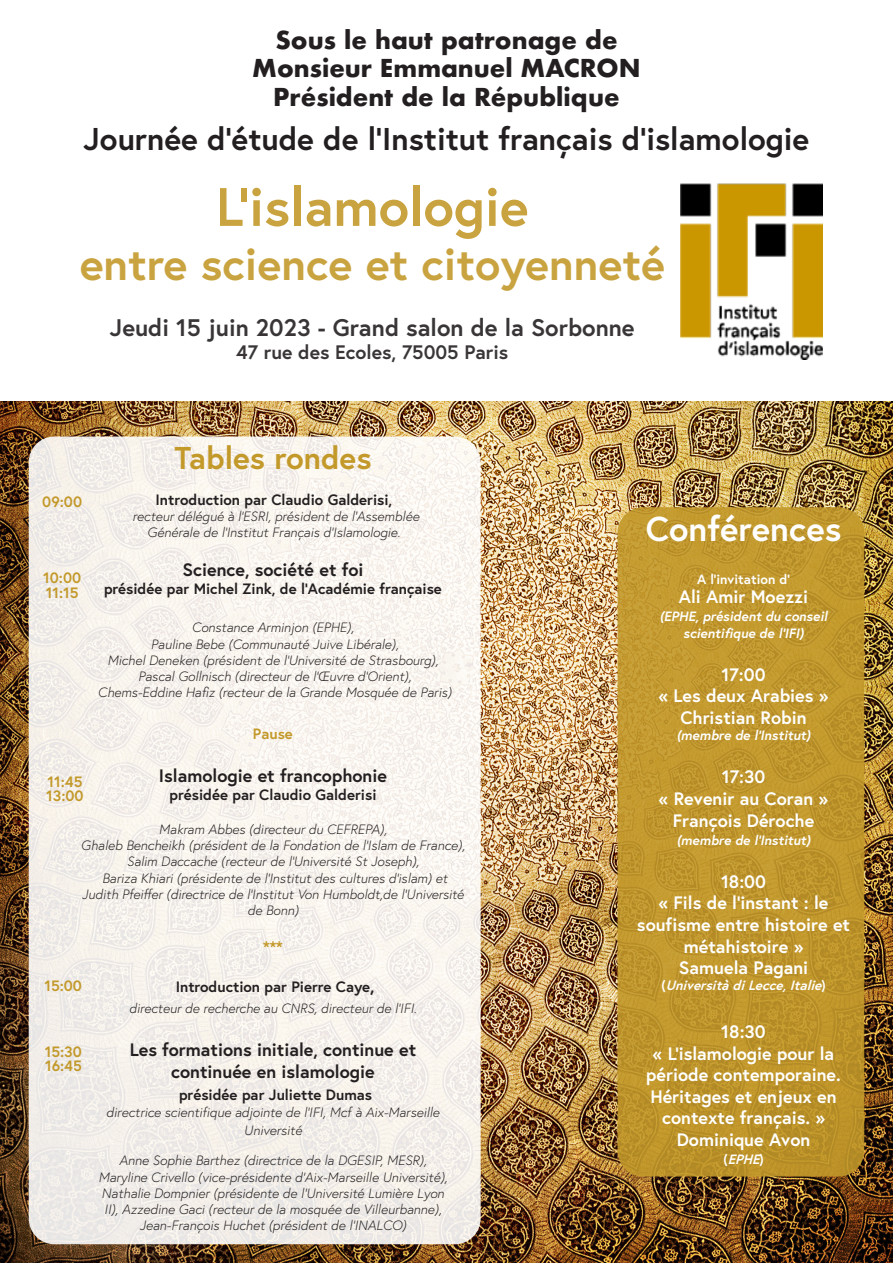
<style>
.page{position:relative;width:893px;height:1263px;background:#fff}
.page>*{position:absolute;margin:0;border:0;box-sizing:border-box;transform-origin:0 0}
.t1{font:700 54px "Europa";color:#c3992a}
.t2{font:700 45px "Europa";color:#c3992a}
.t3{font:700 34.5px "Europa";color:#fff}
.t4{font:700 31.5px "Europa";color:#231f20}
.t5{font:700 31.5px "Europa";color:#c3992a}
.t6{font:700 24px "Futura";color:#231f20}
.t7{font:700 24px "Europa";color:#231f20}
.t8{font:700 19.5px "Europa";color:#231f20}
.t9{font:700 18px/21.6px "Europa";color:#fff;text-align:center}
.t10{font:700 18px/21.6px "Europa";color:#231f20;text-align:center}
.t11{font:700 16.5px "Europa";color:#c3992a}
.t12{font:700 15px "Europa";color:#231f20}
.t13{font:700 15px "Europa";color:#c3992a}
.t14{font:italic 300 13.5px/16.2px "Europa";color:#231f20;text-align:center}
.t15{font:italic 700 13.5px/16.2px "Europa";color:#fff;text-align:center}
.t16{font:italic 700 13.5px "Europa";color:#fff}
.t17{font:700 13.5px "Europa";color:#fff}
.s1{font-size:18px}
.s2{font-style:inherit}
.s3{font-style:normal}
</style>
<div class="page">
<img style="left:0;top:402px;width:893px;height:861px">
<img style="left:680px;top:184px;width:143px;height:175px">
<div style="left:617px;top:507px;width:247px;height:669px;background:linear-gradient(to bottom,#c39a30,#bc922a);border-radius:26px"></div>
<div style="left:29px;top:436px;width:452px;height:808px;background:linear-gradient(to right,#f2eee9,#f8f4ef);border-radius:26px"></div>
<p class="t6" style="left:275px;top:22px;width:344px">Sous le haut patronage de</p>
<p class="t6" style="left:252px;top:51px;width:390px">Monsieur Emmanuel MACRON</p>
<p class="t6" style="left:273px;top:80px;width:348px">Président de la République</p>
<p class="t4" style="left:84px;top:117px;width:727px">Journée d’étude de l’Institut français d’islamologie</p>
<h1 class="t1" style="left:216px;top:170px;width:314px">L’islamologie</h1>
<h2 class="t2" style="left:80px;top:233px;width:587px">entre science et citoyenneté</h2>
<h3 class="t7" style="left:110px;top:311px;width:526px">Jeudi 15 juin 2023 - Grand salon de la Sorbonne</h3>
<h3 class="t8" style="left:236px;top:339px;width:273px">47 rue des Ecoles, 75005 Paris</h3>
<p class="t5" style="left:174px;top:436px;width:199px">Tables rondes</p>
<p class="t12" style="left:156px;top:489px;width:238px">Introduction par Claudio Galderisi,</p>
<p class="t14" style="left:132px;top:508px;width:288px">recteur délégué à l'ESRI, président de l’Assemblée<br>Générale de l’Institut Français d’Islamologie.</p>
<p class="t10" style="left:182px;top:559px;width:182px">Science, société et foi</p>
<p class="t12" style="left:104px;top:579px;width:339px">présidée par Michel Zink, de l’Académie française</p>
<p class="t14" style="left:98px;top:619px;width:355px">Constance Arminjon (EPHE),<br>Pauline Bebe (Communauté Juive Libérale),<br>Michel Deneken (président de l’Université de Strasbourg), Pascal Gollnisch (directeur de l’Œuvre d’Orient), Chems-Eddine Hafiz (recteur de la Grande Mosquée de Paris)</p>
<p class="t13" style="left:253px;top:723px;width:41px">Pause</p>
<p class="t10" style="left:159px;top:764px;width:230px">Islamologie et francophonie</p>
<p class="t12" style="left:169px;top:784px;width:209px">présidée par Claudio Galderisi</p>
<p class="t14" style="left:159px;top:821px;width:230px">Makram Abbes (directeur du CEFREPA),</p>
<p class="t14" style="left:81px;top:837px;width:386px">Ghaleb Bencheikh (président de la Fondation de l’Islam de France),</p>
<p class="t14" style="left:127px;top:853px;width:294px">Salim Daccache (recteur de l’Université St Joseph),</p>
<p class="t14" style="left:82px;top:869px;width:383px">Bariza Khiari (présidente de l’Institut des cultures d’islam) et<br>Judith Pfeiffer (directrice de l’Institut Von Humboldt,de l’Université de Bonn)</p>
<p class="t11" style="left:263px;top:936px;width:21px">***</p>
<p class="t12" style="left:176px;top:976px;width:200px">Introduction par Pierre Caye<span class="s1">,</span></p>
<p class="t14" style="left:129px;top:1000px;width:289px">directeur de recherche au CNRS, directeur de l’IFI.</p>
<p class="t10" style="left:130px;top:1039px;width:288px">Les formations initiale, continue et continuée en islamologie</p>
<p class="t12" style="left:179px;top:1084px;width:195px">présidée par Juliette Dumas</p>
<p class="t14" style="left:106px;top:1104px;width:335px;line-height:17.4px">directrice scientifique adjointe de l'IFI, Mcf à Aix-Marseille<br>Université</p>
<p class="t14" style="left:98px;top:1152px;width:351px">Anne Sophie Barthez (directrice de la DGESIP, MESR), Maryline Crivello (vice-présidente d’Aix-Marseille Université), Nathalie Dompnier (présidente de l’Université Lumière Lyon II), Azzedine Gaci (recteur de la mosquée de Villeurbanne), Jean-François Huchet (président de l’INALCO)</p>
<p class="t13" style="left:42px;top:491px;width:41px">09:00</p>
<p class="t13" style="left:43px;top:567px;width:40px">10:00</p>
<p class="t13" style="left:46px;top:582px;width:34px">11:15</p>
<p class="t13" style="left:47px;top:771px;width:37px">11:45</p>
<p class="t13" style="left:46px;top:785px;width:39px">13:00</p>
<p class="t13" style="left:44px;top:976px;width:39px">15:00</p>
<p class="t13" style="left:45px;top:1041px;width:39px">15:30</p>
<p class="t13" style="left:45px;top:1056px;width:38px">16:45</p>
<p class="t3" style="left:646px;top:505px;width:197px">Conférences</p>
<p class="t17" style="left:697px;top:570px;width:94px">A l’invitation d’</p>
<p class="t9" style="left:679px;top:586px;width:131px">Ali Amir Moezzi</p>
<p class="t15" style="left:660px;top:608px;width:169px">(EPHE, président du conseil scienti<span class="s2">f</span>ique de l’IFI)</p>
<p class="t9" style="left:659px;top:663px;width:171px">17:00<br>« Les deux Arabies »<br>Christian Robin</p>
<p class="t15" style="left:677px;top:727px;width:135px">(membre de l’Institut)</p>
<p class="t9" style="left:659px;top:766px;width:171px">17:30<br>« Revenir au Coran »<br>François Déroche</p>
<p class="t15" style="left:677px;top:831px;width:135px">(membre de l’Institut)</p>
<p class="t9" style="left:637px;top:870px;width:215px">18:00<br>« Fils de l’instant : le soufisme entre histoire et métahistoire »<br>Samuela Pagani</p>
<p class="t16" style="left:661px;top:978px;width:167px"><span class="s3">(</span> UniversitàdiLecce,Italie<span class="s3">)</span></p>
<p class="t9" style="left:646px;top:1020px;width:196px">18:30<br>« L’islamologie pour la période contemporaine.<br>Héritages et enjeux en contexte français. »<br>Dominique Avon</p>
<p class="t16" style="left:723px;top:1151px;width:43px"><span class="s3">(</span> EPHE<span class="s3">)</span></p>
</div>
